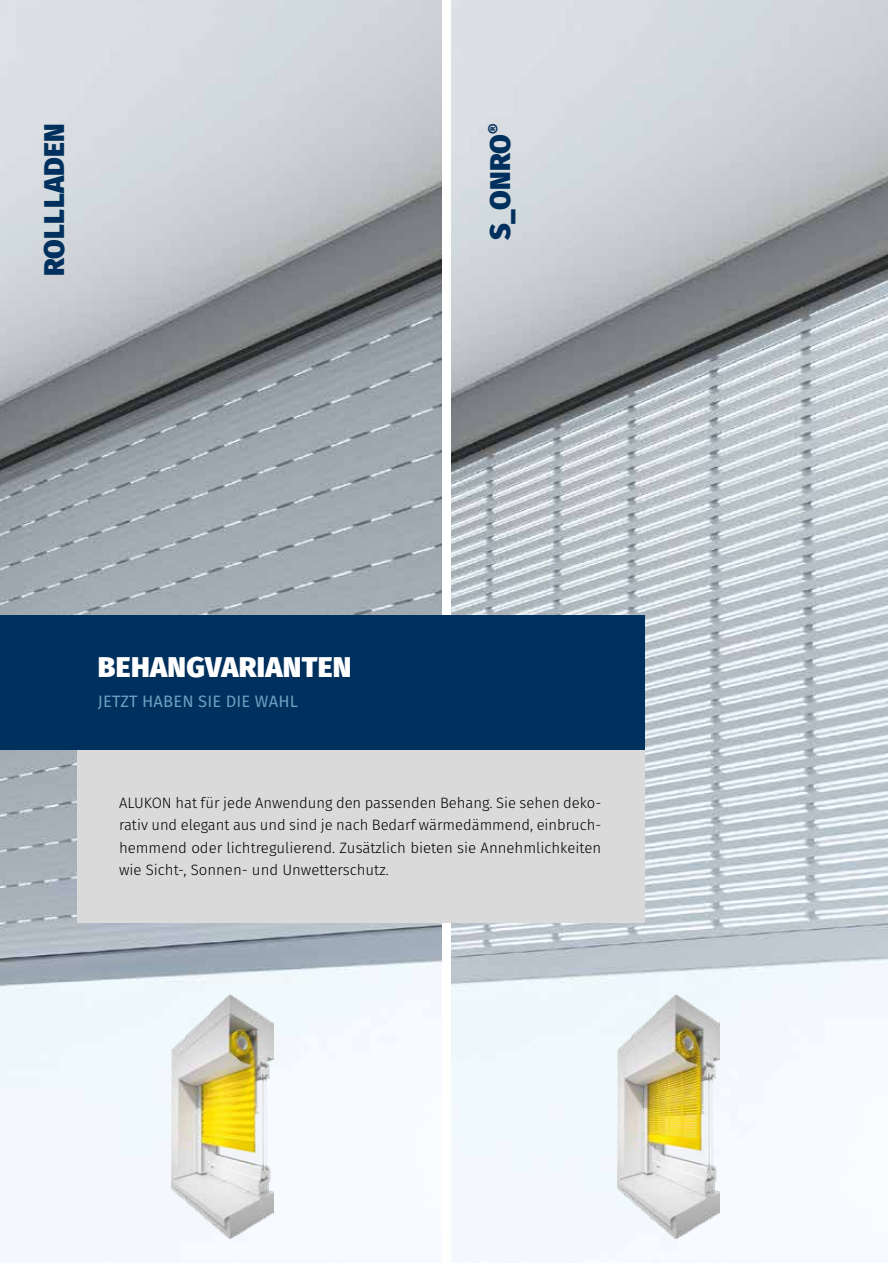
<style>
.page{position:relative;width:893px;height:1263px;background:#fff}
.page>*{position:absolute;margin:0;border:0;box-sizing:border-box;transform-origin:0 0}
.t1{font:800 28.5px "Fira Sans";letter-spacing:.01em;color:#00305d}
.t2{font:800 28.5px "Fira Sans";letter-spacing:.01em;color:#fff}
.t3{font:16.5px "Fira Sans";letter-spacing:.01em;color:#6aa0c0}
.t4{font:300 15px/22.5px "Fira Sans";color:#000;text-align:justify}
</style>
<div class="page">
<img style="left:0;top:0;width:888px;height:1263px">
<img style="left:171px;top:995px;width:103px;height:243px">
<img style="left:618px;top:995px;width:102px;height:243px">
<div style="left:442px;top:0;width:9px;height:1263px;background:#fff"></div>
<div style="left:77px;top:686px;width:567px;height:236px;background:#dadada"></div>
<div style="left:0;top:615px;width:644px;height:135px;background:#00305d"></div>
<h1 class="t1" style="left:29px;top:276px;width:154px;rotate:-90deg">ROLLLADEN</h1>
<h1 class="t1" style="left:475px;top:240px;width:118px;rotate:-90deg">S_ONRO<sup>®</sup></h1>
<h1 class="t2" style="left:98px;top:642px;width:255px">BEHANGVARIANTEN</h1>
<p class="t3" style="left:98px;top:689px;width:202px">JETZT HABEN SIE DIE WAHL</p>
<p class="t4" style="left:119px;top:791px;width:484px">ALUKON hat für jede Anwendung den passenden Behang. Sie sehen deko&shy;rativ und elegant aus und sind je nach Bedarf wärmedämmend, einbruch&shy;hemmend oder lichtregulierend. Zusätzlich bieten sie Annehmlichkeiten wie Sicht-, Sonnen- und Unwetterschutz.</p>
</div>
